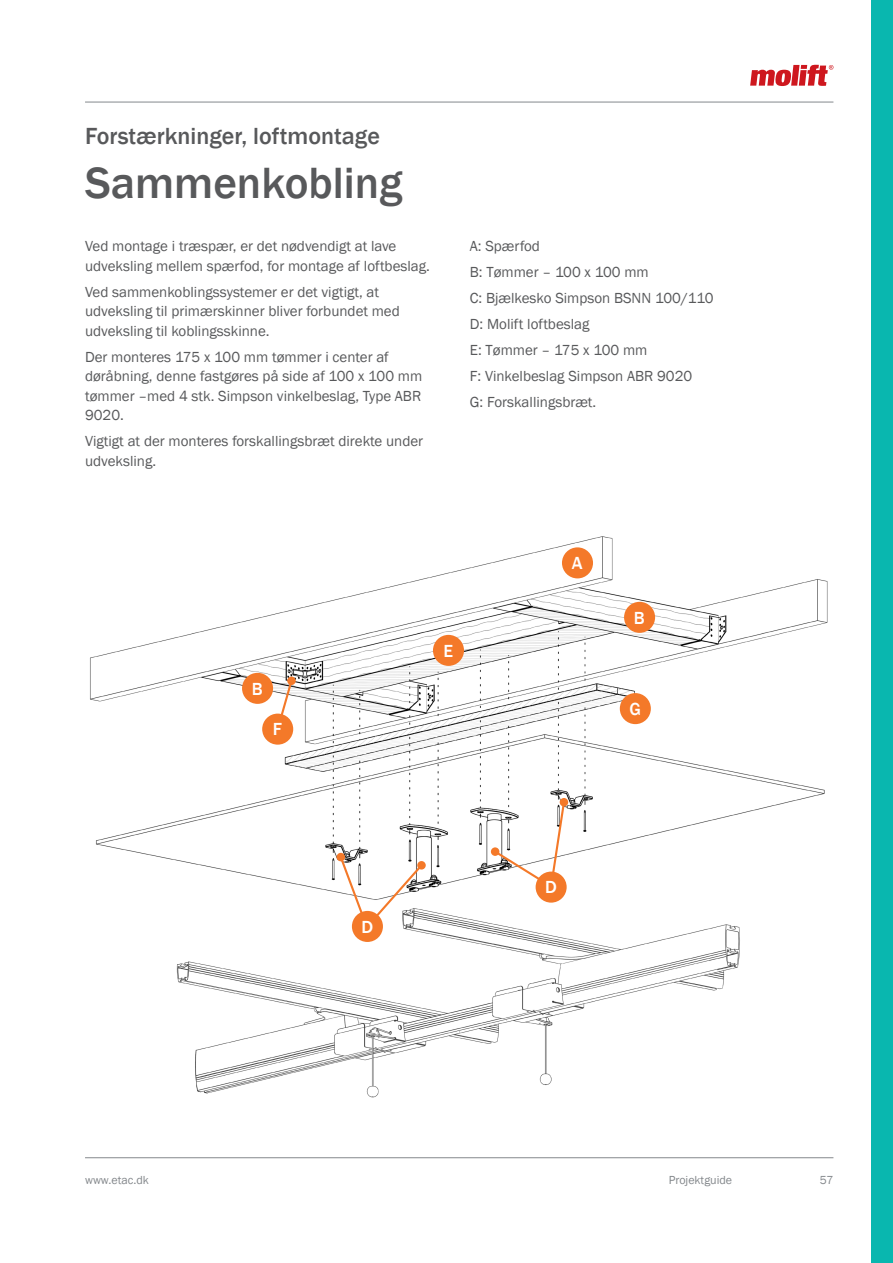
<style>
.page{position:relative;width:893px;height:1263px;background:#fff}
.page>*{position:absolute;margin:0;border:0;box-sizing:border-box;transform-origin:0 0}
.t1{font:500 45px "Franklin Gothic";color:#58595b}
.t2{font:500 24px "Franklin Gothic";color:#58595b}
.t3{font:500 18px "Franklin Gothic";color:#fff}
.t4{font:15px/19.5px "Franklin Gothic";color:#58595b}
.t5{font:12px "Franklin Gothic";color:#84888c}
</style>
<div class="page">
<hr style="left:85px;top:102px;width:748px;height:1px;background:#84888c">
<hr style="left:85px;top:1157px;width:748px;height:1px;background:#84888c">
<div style="left:872px;top:0;width:21px;height:1263px;background:#09b7af"></div>
<img style="left:90px;top:536px;width:738px;height:562px">
<div style="left:624px;top:602px;width:31px;height:31px;background:#f47929;border-radius:50%"></div>
<div style="left:242px;top:673px;width:31px;height:31px;background:#f47929;border-radius:50%"></div>
<div style="left:433px;top:635px;width:31px;height:31px;background:#f47929;border-radius:50%"></div>
<div style="left:620px;top:693px;width:31px;height:31px;background:#f47929;border-radius:50%"></div>
<div style="left:562px;top:547px;width:31px;height:31px;background:#f47929;border-radius:50%"></div>
<svg style="left:275px;top:678px;width:19px;height:54px"></svg>
<div style="left:287px;top:676px;width:9px;height:9px;background:#f47929;border-radius:50%"></div>
<svg style="left:338px;top:854px;width:86px;height:75px"></svg>
<div style="left:337px;top:853px;width:8px;height:8px;background:#f47929;border-radius:50%"></div>
<div style="left:560px;top:798px;width:8px;height:8px;background:#f47929;border-radius:50%"></div>
<svg style="left:492px;top:800px;width:74px;height:89px"></svg>
<div style="left:491px;top:847px;width:8px;height:9px;background:#f47929;border-radius:50%"></div>
<div style="left:262px;top:714px;width:31px;height:31px;background:#f47929;border-radius:50%"></div>
<div style="left:352px;top:911px;width:31px;height:31px;background:#f47929;border-radius:50%"></div>
<div style="left:536px;top:871px;width:31px;height:32px;background:#f47929;border-radius:50%"></div>
<svg style="left:750px;top:65px;width:83px;height:21px"></svg>
<h2 class="t2" style="left:85px;top:122px;width:296px">Forstærkninger, loftmontage</h2>
<h1 class="t1" style="left:85px;top:156px;width:319px">Sammenkobling</h1>
<p class="t4" style="left:85px;top:237px;width:346px">Ved montage i træspær, er det nødvendigt at lave udveksling mellem spærfod, for montage af loftbeslag.</p>
<p class="t4" style="left:85px;top:282px;width:316px">Ved sammenkoblingssystemer er det vigtigt, at udveksling til primærskinner bliver forbundet med udveksling til koblingsskinne.</p>
<p class="t4" style="left:85px;top:347px;width:339px">Der monteres 175 x 100 mm tømmer i center af døråbning, denne fastgøres på side af 100 x 100 mm tømmer –med 4 stk. Simpson vinkelbeslag, Type ABR 9020.</p>
<p class="t4" style="left:85px;top:432px;width:340px">Vigtigt at der monteres forskallingsbræt direkte under udveksling.</p>
<p class="t4" style="left:470px;top:234px;width:245px;line-height:25.8px">A: Spærfod<br>B: Tømmer – 100 x 100 mm<br>C: Bjælkesko Simpson BSNN 100/110<br>D: Molift loftbeslag<br>E: Tømmer – 175 x 100 mm<br>F: Vinkelbeslag Simpson ABR 9020<br>G: Forskallingsbræt.</p>
<p class="t3" style="left:252px;top:677px;width:12px">B</p>
<p class="t3" style="left:273px;top:718px;width:11px">F</p>
<p class="t3" style="left:443px;top:639px;width:11px">E</p>
<p class="t3" style="left:572px;top:552px;width:12px">A</p>
<p class="t3" style="left:634px;top:606px;width:12px">B</p>
<p class="t3" style="left:629px;top:698px;width:13px">G</p>
<p class="t3" style="left:361px;top:915px;width:13px">D</p>
<p class="t3" style="left:545px;top:876px;width:13px">D</p>
<p class="t5" style="left:85px;top:1173px;width:65px">www.etac.dk</p>
<p class="t5" style="left:669px;top:1173px;width:65px">Projektguide</p>
<p class="t5" style="left:820px;top:1173px;width:15px">57</p>
</div>
